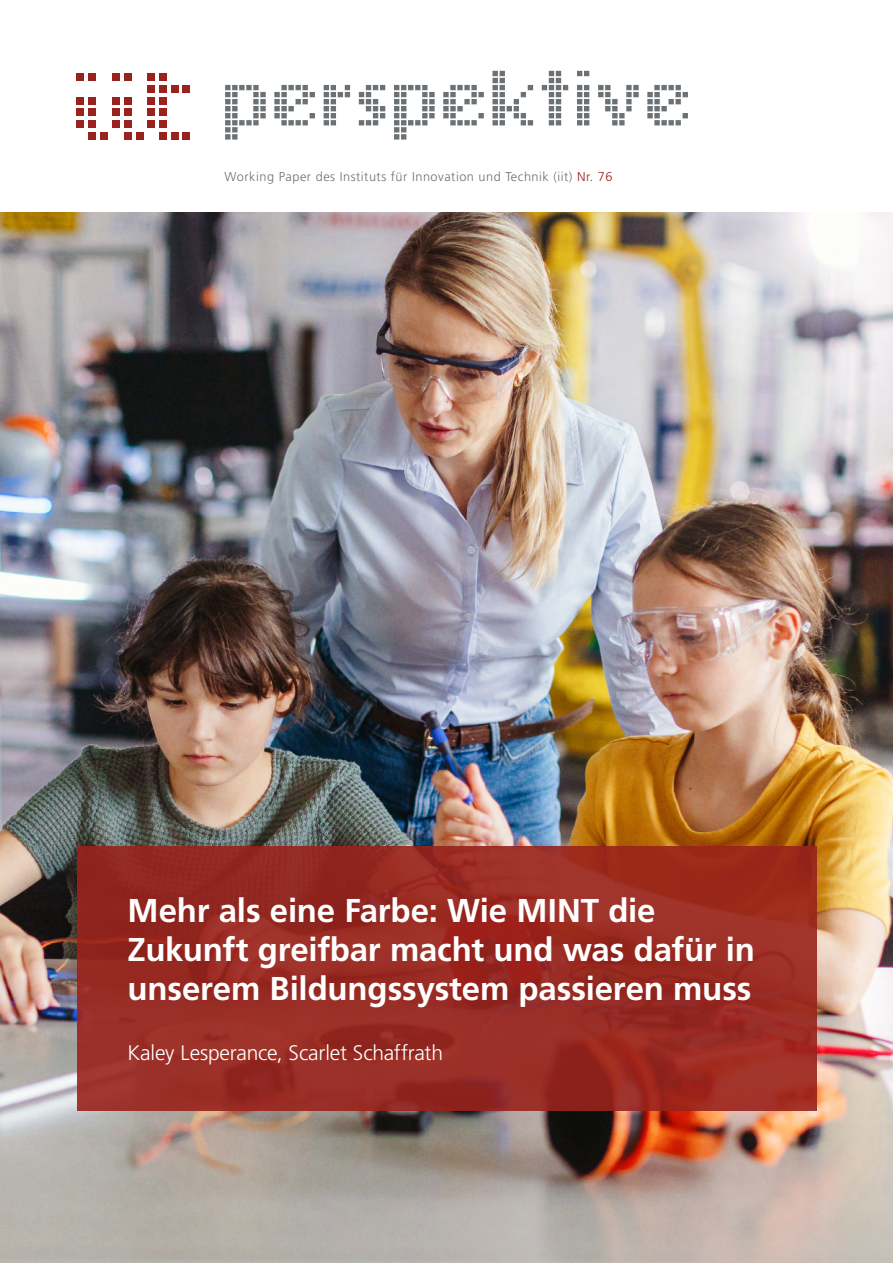
<style>
.page{position:relative;width:893px;height:1263px;background:#fff}
.page>*{position:absolute;margin:0;border:0;box-sizing:border-box;transform-origin:0 0}
.t1{font:700 33px/39px "Frutiger LT Pro";letter-spacing:-.005em;color:#fff}
.t2{font:300 21px "Frutiger LT Pro";letter-spacing:-.01em;color:#fff}
.t3{font:300 12.75px "Frutiger LT Pro";letter-spacing:.04em;color:#6b7174}
.s1{color:#99231c}
</style>
<div class="page">
<svg style="left:225px;top:71px;width:463px;height:69px"></svg>
<div style="left:77px;top:73px;width:7px;height:8px;background:#99231c"></div>
<div style="left:77px;top:97px;width:7px;height:7px;background:#99231c"></div>
<div style="left:77px;top:108px;width:7px;height:8px;background:#99231c"></div>
<div style="left:77px;top:120px;width:7px;height:8px;background:#99231c"></div>
<div style="left:88px;top:73px;width:8px;height:8px;background:#99231c"></div>
<div style="left:88px;top:97px;width:8px;height:7px;background:#99231c"></div>
<div style="left:88px;top:108px;width:8px;height:8px;background:#99231c"></div>
<div style="left:88px;top:120px;width:8px;height:8px;background:#99231c"></div>
<div style="left:88px;top:132px;width:8px;height:8px;background:#99231c"></div>
<div style="left:100px;top:132px;width:8px;height:8px;background:#99231c"></div>
<div style="left:112px;top:73px;width:8px;height:8px;background:#99231c"></div>
<div style="left:112px;top:97px;width:8px;height:7px;background:#99231c"></div>
<div style="left:112px;top:108px;width:8px;height:8px;background:#99231c"></div>
<div style="left:112px;top:120px;width:8px;height:8px;background:#99231c"></div>
<div style="left:124px;top:73px;width:8px;height:8px;background:#99231c"></div>
<div style="left:124px;top:97px;width:8px;height:7px;background:#99231c"></div>
<div style="left:124px;top:108px;width:8px;height:8px;background:#99231c"></div>
<div style="left:124px;top:120px;width:8px;height:8px;background:#99231c"></div>
<div style="left:124px;top:132px;width:8px;height:8px;background:#99231c"></div>
<div style="left:136px;top:132px;width:7px;height:8px;background:#99231c"></div>
<div style="left:147px;top:73px;width:8px;height:8px;background:#99231c"></div>
<div style="left:147px;top:85px;width:8px;height:8px;background:#99231c"></div>
<div style="left:147px;top:97px;width:8px;height:7px;background:#99231c"></div>
<div style="left:147px;top:108px;width:8px;height:8px;background:#99231c"></div>
<div style="left:147px;top:120px;width:8px;height:8px;background:#99231c"></div>
<div style="left:159px;top:73px;width:8px;height:8px;background:#99231c"></div>
<div style="left:159px;top:85px;width:8px;height:8px;background:#99231c"></div>
<div style="left:159px;top:97px;width:8px;height:7px;background:#99231c"></div>
<div style="left:159px;top:108px;width:8px;height:8px;background:#99231c"></div>
<div style="left:159px;top:120px;width:8px;height:8px;background:#99231c"></div>
<div style="left:159px;top:132px;width:8px;height:8px;background:#99231c"></div>
<div style="left:171px;top:85px;width:7px;height:8px;background:#99231c"></div>
<div style="left:171px;top:132px;width:7px;height:8px;background:#99231c"></div>
<div style="left:182px;top:85px;width:8px;height:8px;background:#99231c"></div>
<div style="left:182px;top:132px;width:8px;height:8px;background:#99231c"></div>
<img style="left:0;top:213px;width:893px;height:1050px">
<div style="left:77px;top:846px;width:739px;height:264px;background:linear-gradient(to right,#952a24,#9c2b22)"></div>
<p class="t3" style="left:225px;top:169px;width:389px">Working Paper des Instituts für Innovation und Technik (iit) <span class="s1">Nr. 76</span></p>
<p class="t1" style="left:128px;top:891px;width:629px">Mehr als eine Farbe: Wie MINT die<br>Zukunft greifbar macht und was dafür in unserem Bildungssystem passieren muss</p>
<p class="t2" style="left:128px;top:1040px;width:317px">Kaley Lesperance, Scarlet Schaffrath</p>
</div>
